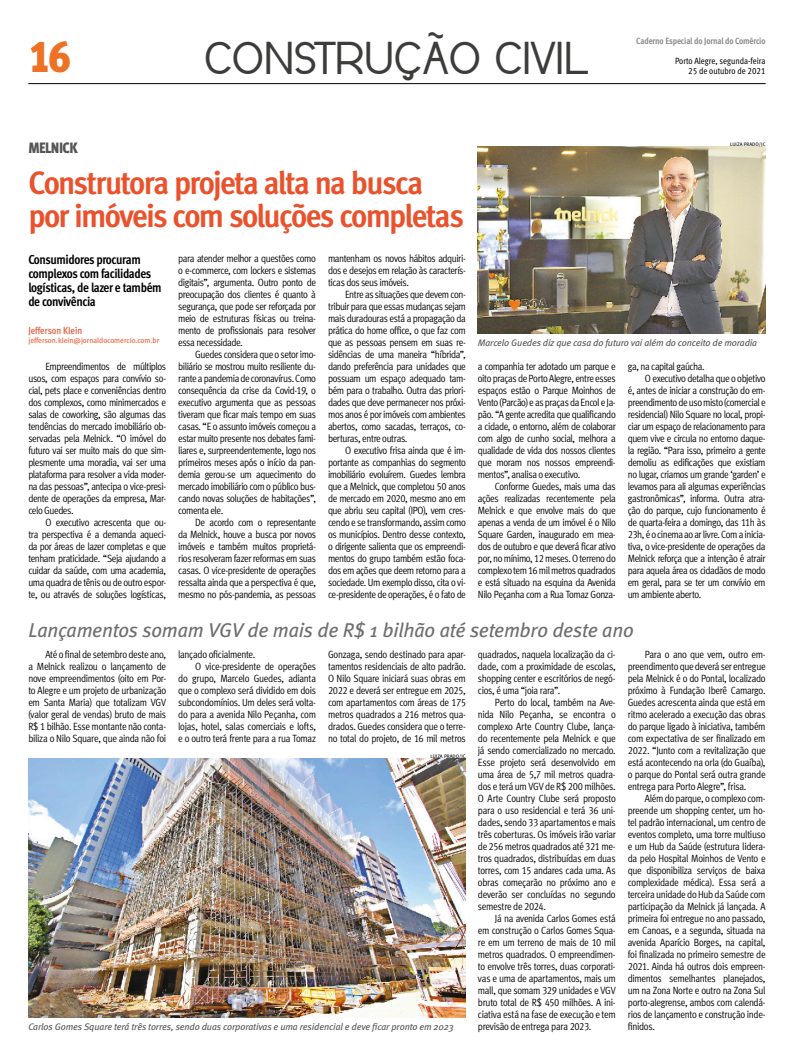
<style>
.page{position:relative;width:794px;height:1063px;background:#fff}
.page>*{position:absolute;margin:0;border:0;box-sizing:border-box;transform-origin:0 0}
.t1{font:45px "Meta Cond Black LF";color:#ed7225}
.t2{font:33px "Elegan Tech";letter-spacing:-.025em;color:#3c3c3a;scale:1.11 1}
.Abre{font:32.4px/33px "Meta Cond Bold LF";letter-spacing:-.05em;color:#e9522c;scale:1.08 1}
.Retranca_2_1{font:italic 20px "Meta";letter-spacing:-.015em;color:#6e6e6e}
.CARTOLA{font:900 15px "Meta Cond";letter-spacing:-.035em;color:#565655}
.Linha_de_Apoio{font:700 13px/14px "Meta Cond";letter-spacing:-.03em;color:#000}
.TEXTO{font:10.5px/12px "Meta Cond Normal LF";letter-spacing:-.035em;color:#000;text-align:justify}
.Assinatura{font:10px "Meta Cond Medium LF";color:#e9522c}
.Legenda{font:italic 9.5px "Meta";letter-spacing:-.01em;color:#565655}
.t3{font:9px "Meta Cond Book LF";color:#000}
.t4{font:9px "Meta Cond Bold LF";letter-spacing:-.015em;color:#878786}
.E-mail{font:7.7px "Meta Cond Book LF";color:#e9522c;scale:1.11 1}
.Crédito{font:5px "Meta Book Caps";color:#000}
</style>
<div class="page">
<hr style="left:28px;top:83px;width:737px;height:1px;background:#000">
<img style="left:478px;top:147px;width:287px;height:187px">
<img style="left:28px;top:759px;width:438px;height:259px">
<p class="t1" style="left:28px;top:29px;width:44px">16</p>
<h2 class="t2" style="left:204px;top:43px;width:349px">CONSTRUÇÃO CIVIL</h2>
<p class="t4" style="left:636px;top:35px;width:131px">Caderno Especial do Jornal do Comércio</p>
<p class="t3" style="left:675px;top:56px;width:92px">Porto Alegre, segunda-feira</p>
<p class="t3" style="left:688px;top:66px;width:79px">25 de outubro de 2021</p>
<p class="Crédito" style="left:730px;top:141px;width:37px">LUIZA PRADO/JC</p>
<p class="CARTOLA" style="left:28px;top:139px;width:51px">MELNICK</p>
<p class="Abre" style="left:28px;top:166px;width:405px">Construtora projeta alta na busca por imóveis com soluções completas</p>
<p class="Linha_de_Apoio" style="left:28px;top:252px;width:135px">Consumidores procuram complexos com facilidades logísticas, de lazer e também de convivência</p>
<p class="Assinatura" style="left:28px;top:324px;width:55px">Jefferson Klein</p>
<p class="E-mail" style="left:28px;top:336px;width:119px">jefferson.klein@jornaldocomercio.com.br</p>
<p class="TEXTO" style="left:28px;top:360px;width:139px;text-indent:17px">Empreendimentos de múltiplos usos, com espaços para convívio so&shy;cial, pets place e conveniências dentro dos complexos, como minimercados e salas de coworking, são algumas das tendências do mercado imobiliário ob&shy;servadas pela Melnick. “O imóvel do futuro vai ser muito mais do que sim&shy;plesmente uma moradia, vai ser uma plataforma para resolver a vida moder&shy;na das pessoas”, antecipa o vice-presi&shy;dente de operações da empresa, Mar&shy;celo Guedes.</p>
<p class="TEXTO" style="left:28px;top:516px;width:139px;text-indent:17px">O executivo acrescenta que ou&shy;tra perspectiva é a demanda aqueci&shy;da por áreas de lazer completas e que tenham praticidade. “Seja ajudando a cuidar da saúde, com uma academia, uma quadra de tênis ou de outro espor&shy;te, ou através de soluções logísticas,</p>
<p class="TEXTO" style="left:328px;top:252px;width:139px">mantenham os novos hábitos adquiri&shy;dos e desejos em relação às caracterís&shy;ticas dos seus imóveis.</p>
<p class="TEXTO" style="left:328px;top:288px;width:139px;text-indent:17px">Entre as situações que devem con&shy;tribuir para que essas mudanças sejam mais duradouras está a propagação da prática do home office, o que faz com que as pessoas pensem em suas re&shy;sidências de uma maneira “híbrida”, dando preferência para unidades que possuam um espaço adequado tam&shy;bém para o trabalho. Outra das priori&shy;dades que deve permanecer nos próxi&shy;mos anos é por imóveis com ambientes abertos, como sacadas, terraços, co&shy;berturas, entre outras.</p>
<p class="TEXTO" style="left:328px;top:444px;width:139px;text-indent:17px">O executivo frisa ainda que é im&shy;portante as companhias do segmento imobiliário evoluírem. Guedes lembra que a Melnick, que completou 50 anos de mercado em 2020, mesmo ano em que abriu seu capital (IPO), vem cres&shy;cendo e se transformando, assim como os municípios. Dentro desse contexto, o dirigente salienta que os empreendi&shy;mentos do grupo também estão foca&shy;dos em ações que deem retorno para a sociedade. Um exemplo disso, cita o vi&shy;ce-presidente de operações, é o fato de</p>
<p class="Retranca_2_1" style="left:28px;top:619px;width:607px">Lançamentos somam VGV de mais de R$ 1 bilhão até setembro deste ano</p>
<p class="TEXTO" style="left:28px;top:648px;width:139px;text-indent:17px">Até o final de setembro deste ano, a Melnick realizou o lançamento de nove empreendimentos (oito em Por&shy;to Alegre e um projeto de urbanização em Santa Maria) que totalizam VGV (valor geral de vendas) bruto de mais R$ 1 bilhão. Esse montante não conta&shy;biliza o Nilo Square, que ainda não foi</p>
<p class="TEXTO" style="left:178px;top:648px;width:79px">lançado oficialmente.</p>
<p class="TEXTO" style="left:178px;top:252px;width:139px">para atender melhor a questões como o e-commerce, com lockers e sistemas digitais”, argumenta. Outro ponto de preocupação dos clientes é quanto à segurança, que pode ser reforçada por meio de estruturas físicas ou treina&shy;mento de profissionais para resolver essa necessidade.</p>
<p class="TEXTO" style="left:178px;top:348px;width:139px;text-indent:17px">Guedes considera que o setor imo&shy;biliário se mostrou muito resiliente du&shy;rante a pandemia de coronavírus. Como consequência da crise da Covid-19, o executivo argumenta que as pessoas tiveram que ficar mais tempo em suas casas. “E o assunto imóveis começou a estar muito presente nos debates fami&shy;liares e, surpreendentemente, logo nos primeiros meses após o início da pan&shy;demia gerou-se um aquecimento do mercado imobiliário com o público bus&shy;cando novas soluções de habitações”, comenta ele.</p>
<p class="TEXTO" style="left:178px;top:516px;width:139px;text-indent:17px">De acordo com o representante da Melnick, houve a busca por novos imóveis e também muitos proprietá&shy;rios resolveram fazer reformas em suas casas. O vice-presidente de operações ressalta ainda que a perspectiva é que, mesmo no pós-pandemia, as pessoas</p>
<p class="Legenda" style="left:478px;top:337px;width:281px">Marcelo Guedes diz que casa do futuro vai além do conceito de moradia</p>
<p class="TEXTO" style="left:628px;top:360px;width:78px">ga, na capital gaúcha.</p>
<p class="TEXTO" style="left:628px;top:372px;width:139px;text-indent:17px">O executivo detalha que o objetivo é, antes de iniciar a construção do em&shy;preendimento de uso misto (comercial e residencial) Nilo Square no local, propi&shy;ciar um espaço de relacionamento para quem vive e circula no entorno daque&shy;la região. “Para isso, primeiro a gente demoliu as edificações que existiam no lugar, criamos um grande ‘garden’ e levamos para ali algumas experiências gastronômicas”, informa. Outra atra&shy;ção do parque, cujo funcionamento é de quarta-feira a domingo, das 11h às 23h, é o cinema ao ar livre. Com a inicia&shy;tiva, o vice-presidente de operações da Melnick reforça que a intenção é atrair para aquela área os cidadãos de modo em geral, para se ter um convívio em um ambiente aberto.</p>
<p class="TEXTO" style="left:478px;top:360px;width:139px">a companhia ter adotado um parque e oito praças de Porto Alegre, entre esses espaços estão o Parque Moinhos de Vento (Parcão) e as praças da Encol e Ja&shy;pão. “A gente acredita que qualificando a cidade, o entorno, além de colaborar com algo de cunho social, melhora a qualidade de vida dos nossos clientes que moram nos nossos empreendi&shy;mentos”, analisa o executivo.</p>
<p class="TEXTO" style="left:478px;top:480px;width:139px;text-indent:17px">Conforme Guedes, mais uma das ações realizadas recentemente pela Melnick e que envolve mais do que apenas a venda de um imóvel é o Nilo Square Garden, inaugurado em mea&shy;dos de outubro e que deverá ficar ativo por, no mínimo, 12 meses. O terreno do complexo tem 16 mil metros quadrados e está situado na esquina da Avenida Nilo Peçanha com a Rua Tomaz Gonza-</p>
<p class="TEXTO" style="left:328px;top:648px;width:139px">Gonzaga, sendo destinado para apar&shy;tamentos residenciais de alto padrão.<br>O Nilo Square iniciará suas obras em 2022 e deverá ser entregue em 2025, com apartamentos com áreas de 175 metros quadrados a 216 metros qua&shy;drados. Guedes considera que o terre&shy;no total do projeto, de 16 mil metros</p>
<p class="Crédito" style="left:430px;top:753px;width:37px">LUIZA PRADO/JC</p>
<p class="TEXTO" style="left:478px;top:648px;width:139px">quadrados, naquela localização da ci&shy;dade, com a proximidade de escolas, shopping center e escritórios de negó&shy;cios, é uma “joia rara”.</p>
<p class="TEXTO" style="left:478px;top:696px;width:139px;text-indent:17px">Perto do local, também na Ave&shy;nida Nilo Peçanha, se encontra o complexo Arte Country Clube, lança&shy;do recentemente pela Melnick e que já sendo comercializado no mercado.<br>Esse projeto será desenvolvido em uma área de 5,7 mil metros quadra&shy;dos e terá um VGV de R$ 200 milhões.<br>O Arte Country Clube será proposto para o uso residencial e terá 36 uni&shy;dades, sendo 33 apartamentos e mais três coberturas. Os imóveis irão variar de 256 metros quadrados até 321 me&shy;tros quadrados, distribuídas em duas torres, com 15 andares cada uma. As obras começarão no próximo ano e deverão ser concluídas no segundo semestre de 2024.</p>
<p class="TEXTO" style="left:478px;top:912px;width:139px;text-indent:17px">Já na avenida Carlos Gomes está em construção o Carlos Gomes Squa&shy;re em um terreno de mais de 10 mil metros quadrados. O empreendimen&shy;to envolve três torres, duas corporati&shy;vas e uma de apartamentos, mais um mall, que somam 329 unidades e VGV bruto total de R$ 450 milhões. A ini&shy;ciativa está na fase de execução e tem previsão de entrega para 2023.</p>
<p class="TEXTO" style="left:628px;top:648px;width:139px;text-indent:17px">Para o ano que vem, outro em&shy;preendimento que deverá ser entregue pela Melnick é o do Pontal, localizado próximo à Fundação Iberê Camargo.<br>Guedes acrescenta ainda que está em ritmo acelerado a execução das obras do parque ligado à iniciativa, também com expectativa de ser finalizado em 2022. “Junto com a revitalização que está acontecendo na orla (do Guaíba), o parque do Pontal será outra grande entrega para Porto Alegre”, frisa.</p>
<p class="TEXTO" style="left:628px;top:792px;width:139px;text-indent:17px">Além do parque, o complexo com&shy;preende um shopping center, um ho&shy;tel padrão internacional, um centro de eventos completo, uma torre multiuso e um Hub da Saúde (estrutura lidera&shy;da pelo Hospital Moinhos de Vento e que disponibiliza serviços de baixa complexidade médica). Essa será a terceira unidade do Hub da Saúde com participação da Melnick já lançada. A primeira foi entregue no ano passado, em Canoas, e a segunda, situada na avenida Aparício Borges, na capital, foi finalizada no primeiro semestre de 2021. Ainda há outros dois empreen&shy;dimentos semelhantes planejados, um na Zona Norte e outro na Zona Sul porto-alegrense, ambos com calendá&shy;rios de lançamento e construção inde&shy;finidos.</p>
<p class="TEXTO" style="left:178px;top:660px;width:139px;text-indent:17px">O vice-presidente de operações do grupo, Marcelo Guedes, adianta que o complexo será dividido em dois subcondomínios. Um deles será volta&shy;do para a avenida Nilo Peçanha, com lojas, hotel, salas comerciais e lofts, e o outro terá frente para a rua Tomaz</p>
<p class="Legenda" style="left:28px;top:1021px;width:427px">Carlos Gomes Square terá três torres, sendo duas corporativas e uma residencial e deve ficar pronto em 2023</p>
</div>
